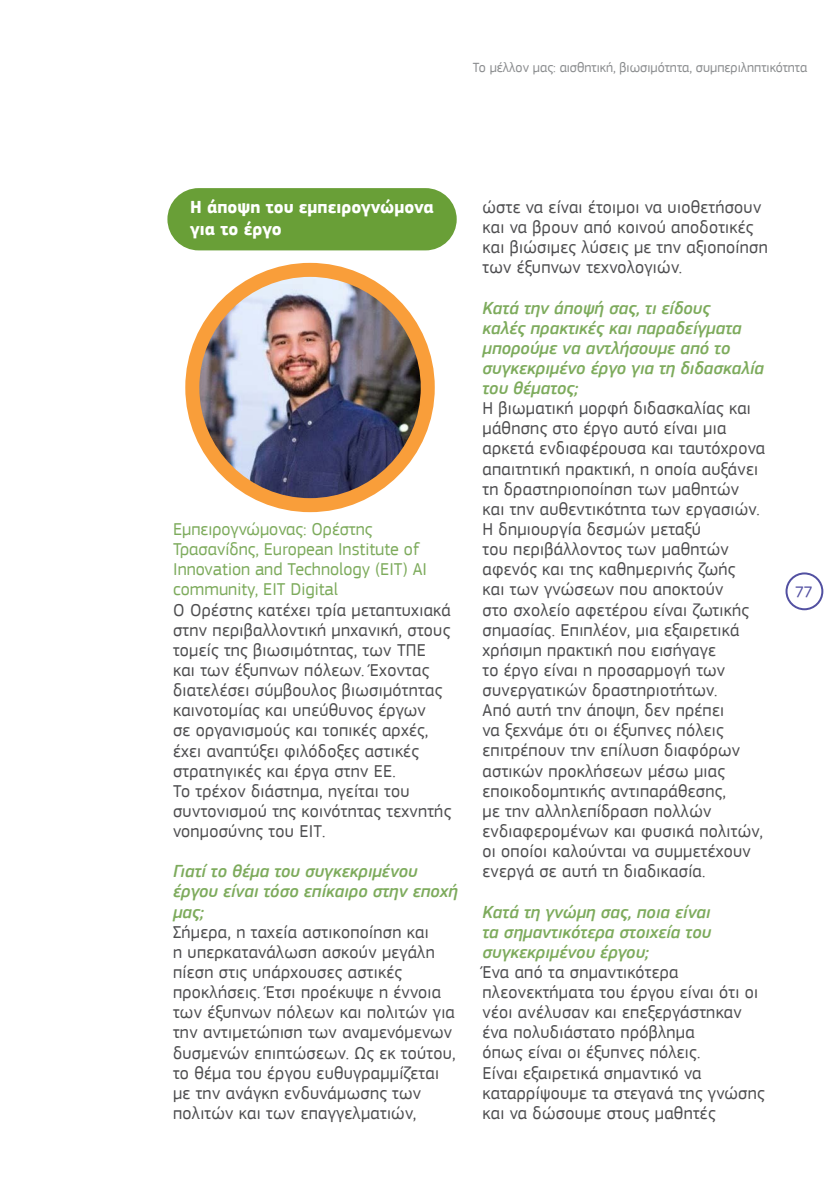
<style>
.page{position:relative;width:840px;height:1191px;background:#fff}
.page>*{position:absolute;margin:0;border:0;box-sizing:border-box;transform-origin:0 0}
.t1{font:18px/20.2px "EC Square Sans Pro";letter-spacing:.015em;color:#4d4d4f}
.t2{font:italic 500 18px/20.2px "EC Square Sans Pro";color:#7dab5c}
.t3{font:18px/20.2px "EC Square Sans Pro";color:#7dab5c}
.t4{font:700 18px/21.6px "EC Square Sans Pro";color:#fff}
.t5{font:16px "EC Square Sans Pro";color:#5350a2}
.t6{font:14px "EC Square Sans Pro";color:#8a8c8e}
</style>
<div class="page">
<div style="left:785px;top:572px;width:37px;height:38px;border:2px solid #5250a1;border-radius:50%"></div>
<div style="left:167px;top:188px;width:289px;height:62px;background:#699f37;border-radius:31px"></div>
<img style="left:192px;top:270px;width:235px;height:235px;border-radius:118px">
<div style="left:185px;top:263px;width:249px;height:249px;border:14px solid #f99e3a;border-radius:50%"></div>
<p class="t6" style="left:472px;top:59px;width:336px">Το μέλλον μας: αισθητική, βιωσιμότητα, συμπεριληπτικότητα</p>
<p class="t4" style="left:190px;top:197px;width:245px">Η άποψη του εμπειρογνώμονα για το έργο</p>
<p class="t3" style="left:173px;top:519px;width:255px">Εμπειρογνώμονας: Ορέστης<br>Τρασανίδης, European Institute of<br>Innovation and Technology (EIT) AI community, EIT Digital</p>
<p class="t1" style="left:173px;top:599px;width:279px">Ο Ορέστης κατέχει τρία μεταπτυχιακά στην περιβαλλοντική μηχανική, στους τομείς της βιωσιμότητας, των ΤΠΕ και των έξυπνων πόλεων. Έχοντας διατελέσει σύμβουλος βιωσιμότητας καινοτομίας και υπεύθυνος έργων<br>σε οργανισμούς και τοπικές αρχές, έχει αναπτύξει φιλόδοξες αστικές στρατηγικές και έργα στην ΕΕ.<br>Το τρέχον διάστημα, ηγείται του συντονισμού της κοινότητας τεχνητής νοημοσύνης του ΕΙΤ.</p>
<p class="t2" style="left:173px;top:861px;width:286px">Γιατί το θέμα του συγκεκριμένου έργου είναι τόσο επίκαιρο στην εποχή μας;</p>
<p class="t1" style="left:173px;top:921px;width:284px">Σήμερα, η ταχεία αστικοποίηση και<br>η υπερκατανάλωση ασκούν μεγάλη πίεση στις υπάρχουσες αστικές προκλήσεις. Έτσι προέκυψε η έννοια των έξυπνων πόλεων και πολιτών για την αντιμετώπιση των αναμενόμενων δυσμενών επιπτώσεων. Ως εκ τούτου, το θέμα του έργου ευθυγραμμίζεται με την ανάγκη ενδυνάμωσης των πολιτών και των επαγγελματιών,</p>
<p class="t1" style="left:482px;top:197px;width:287px">ώστε να είναι έτοιμοι να υιοθετήσουν και να βρουν από κοινού αποδοτικές και βιώσιμες λύσεις με την αξιοποίηση των έξυπνων τεχνολογιών.</p>
<p class="t2" style="left:482px;top:298px;width:283px">Κατά την άποψή σας, τι είδους<br>καλές πρακτικές και παραδείγματα μπορούμε να αντλήσουμε από το συγκεκριμένο έργο για τη διδασκαλία του θέματος;</p>
<p class="t1" style="left:482px;top:398px;width:284px">Η βιωματική μορφή διδασκαλίας και μάθησης στο έργο αυτό είναι μια αρκετά ενδιαφέρουσα και ταυτόχρονα απαιτητική πρακτική, η οποία αυξάνει τη δραστηριοποίηση των μαθητών και την αυθεντικότητα των εργασιών.<br>Η δημιουργία δεσμών μεταξύ<br>του περιβάλλοντος των μαθητών αφενός και της καθημερινής ζωής<br>και των γνώσεων που αποκτούν<br>στο σχολείο αφετέρου είναι ζωτικής σημασίας. Επιπλέον, μια εξαιρετικά χρήσιμη πρακτική που εισήγαγε<br>το έργο είναι η προσαρμογή των συνεργατικών δραστηριοτήτων.<br>Από αυτή την άποψη, δεν πρέπει<br>να ξεχνάμε ότι οι έξυπνες πόλεις επιτρέπουν την επίλυση διαφόρων αστικών προκλήσεων μέσω μιας εποικοδομητικής αντιπαράθεσης,<br>με την αλληλεπίδραση πολλών ενδιαφερομένων και φυσικά πολιτών, οι οποίοι καλούνται να συμμετέχουν ενεργά σε αυτή τη διαδικασία.</p>
<p class="t2" style="left:482px;top:902px;width:230px;text-align:justify">Κατά τη γνώμη σας, ποια είναι τα σημαντικότερα στοιχεία του συγκεκριμένου έργου;</p>
<p class="t1" style="left:482px;top:962px;width:283px">Ένα από τα σημαντικότερα πλεονεκτήματα του έργου είναι ότι οι νέοι ανέλυσαν και επεξεργάστηκαν ένα πολυδιάστατο πρόβλημα<br>όπως είναι οι έξυπνες πόλεις.<br>Είναι εξαιρετικά σημαντικό να καταρρίψουμε τα στεγανά της γνώσης και να δώσουμε στους μαθητές</p>
<p class="t5" style="left:794px;top:583px;width:19px">77</p>
</div>
